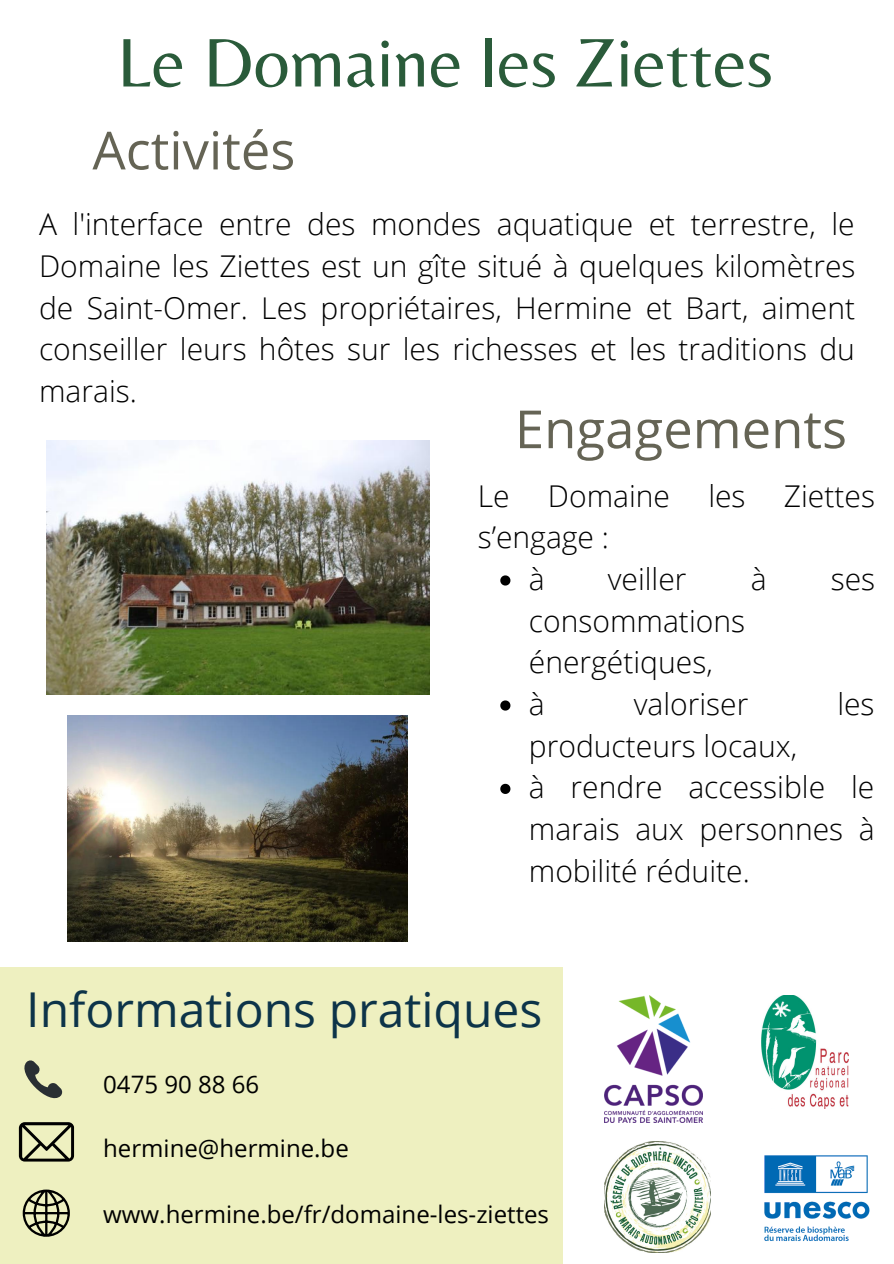
<style>
.page{position:relative;width:894px;height:1264px;background:#fff}
.page>*{position:absolute;margin:0;border:0;box-sizing:border-box;transform-origin:0 0}
.t1{font:71.4px "Belleza";color:#2a5b3a}
.t2{font:52.5px "Open Sans";color:#656455}
.t3{font:48px "Open Sans";color:#0d3449}
.t4{font:300 30px/41.7px "Open Sans";color:#000;text-align:justify}
.t5{font:24px "Open Sans";color:#000}
</style>
<div class="page">
<div style="left:0;top:967px;width:563px;height:296px;background:#eef0c0"></div>
<svg style="left:24px;top:1060px;width:39px;height:39px"></svg>
<svg style="left:19px;top:1122px;width:55px;height:39px"></svg>
<svg style="left:23px;top:1189px;width:47px;height:47px"></svg>
<img style="left:46px;top:440px;width:383px;height:255px">
<img style="left:67px;top:715px;width:340px;height:226px">
<svg style="left:500px;top:575px;width:10px;height:10px"></svg>
<svg style="left:500px;top:700px;width:10px;height:10px"></svg>
<svg style="left:500px;top:783px;width:10px;height:11px"></svg>
<img style="left:764px;top:1155px;width:106px;height:86px">
<img style="left:761px;top:995px;width:87px;height:113px">
<img style="left:604px;top:1141px;width:106px;height:110px">
<img style="left:604px;top:995px;width:98px;height:127px">
<p class="t1" style="left:117px;top:20px;width:657px">Le Domaine les Ziettes</p>
<p class="t2" style="left:92px;top:113px;width:204px">Activités</p>
<p class="t4" style="left:39px;top:203px;width:817px">A l'interface entre des mondes aquatique et terrestre, le Domaine les Ziettes est un gîte situé à quelques kilomètres de Saint-Omer. Les propriétaires, Hermine et Bart, aiment conseiller leurs hôtes sur les richesses et les traditions du marais.</p>
<p class="t2" style="left:514px;top:392px;width:333px">Engagements</p>
<p class="t4" style="left:477px;top:474px;width:33px">Le</p>
<p class="t4" style="left:547px;top:474px;width:124px">Domaine</p>
<p class="t4" style="left:708px;top:474px;width:39px">les</p>
<p class="t4" style="left:783px;top:474px;width:93px">Ziettes</p>
<p class="t4" style="left:477px;top:516px;width:133px">s’engage :</p>
<p class="t4" style="left:528px;top:557px;width:17px">à</p>
<p class="t4" style="left:607px;top:557px;width:80px">veiller</p>
<p class="t4" style="left:750px;top:557px;width:17px">à</p>
<p class="t4" style="left:830px;top:557px;width:46px">ses</p>
<p class="t4" style="left:528px;top:599px;width:218px">consommations énergétiques,</p>
<p class="t4" style="left:528px;top:682px;width:17px">à</p>
<p class="t4" style="left:633px;top:682px;width:116px">valoriser</p>
<p class="t4" style="left:837px;top:682px;width:39px">les</p>
<p class="t4" style="left:528px;top:724px;width:270px">producteurs locaux,</p>
<p class="t4" style="left:528px;top:766px;width:347px">à rendre accessible le marais aux personnes à mobilité réduite.</p>
<p class="t3" style="left:26px;top:975px;width:517px">Informations pratiques</p>
<p class="t5" style="left:103px;top:1067px;width:158px">0475 90 88 66</p>
<p class="t5" style="left:103px;top:1131px;width:247px">hermine@hermine.be</p>
<p class="t5" style="left:103px;top:1196px;width:447px">www.hermine.be/fr/domaine-les-ziettes</p>
</div>
